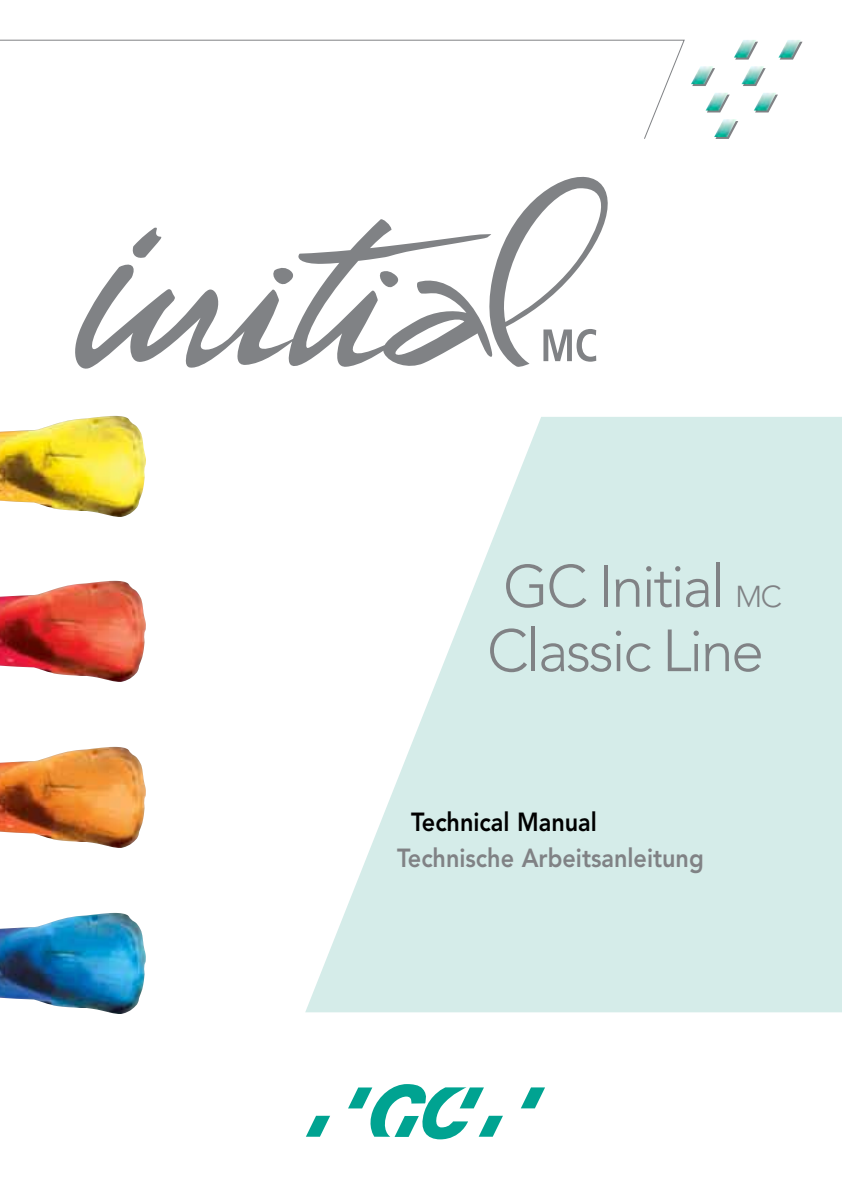
<style>
.page{position:relative;width:842px;height:1191px;background:#fff}
.page>*{position:absolute;margin:0;border:0;box-sizing:border-box;transform-origin:0 0}
.t1{font:300 58.8px/64.4px "Avenir LT Std";letter-spacing:-.04em;color:#808285}
.t2{font:800 26px "Avenir LT Std";color:#808285;scale:.9 1}
.t3{font:800 26px "Avenir LT Std";color:#000;scale:.9 1}
.s1{font-size:30px}
</style>
<div class="page">
<svg style="left:305px;top:417px;width:537px;height:595px;fill:#d5ece9"></svg>
<img style="left:0;top:913px;width:146px;height:101px">
<img style="left:0;top:747px;width:146px;height:101px">
<img style="left:0;top:581px;width:146px;height:101px">
<img style="left:0;top:416px;width:146px;height:101px">
<svg style="left:75px;top:219px;width:404px;height:150px"></svg>
<svg style="left:270px;top:267px;width:25px;height:20px"></svg>
<svg style="left:376px;top:269px;width:24px;height:21px"></svg>
<svg style="left:131px;top:226px;width:32px;height:33px"></svg>
<svg style="left:479px;top:176px;width:129px;height:191px"></svg>
<svg style="left:735px;top:42px;width:23px;height:18px"></svg>
<svg style="left:692px;top:68px;width:23px;height:18px"></svg>
<svg style="left:707px;top:95px;width:23px;height:17px"></svg>
<svg style="left:780px;top:42px;width:22px;height:18px"></svg>
<svg style="left:743px;top:68px;width:23px;height:18px"></svg>
<svg style="left:755px;top:95px;width:23px;height:17px"></svg>
<svg style="left:715px;top:121px;width:23px;height:18px"></svg>
<img style="left:734px;top:40px;width:22px;height:18px">
<img style="left:691px;top:66px;width:23px;height:18px">
<img style="left:705px;top:93px;width:23px;height:18px">
<img style="left:778px;top:40px;width:23px;height:18px">
<img style="left:741px;top:66px;width:23px;height:18px">
<img style="left:754px;top:93px;width:22px;height:18px">
<img style="left:714px;top:119px;width:23px;height:18px">
<svg style="left:521px;top:1087px;width:24px;height:21px"></svg>
<svg style="left:348px;top:1084px;width:155px;height:55px"></svg>
<svg style="left:306px;top:1115px;width:24px;height:21px"></svg>
<svg style="left:0;top:39px;width:685px;height:100px"></svg>
<h1 class="t1" style="left:487px;top:554px;width:296px">GC Initial <span class="s1">MC<br></span>Classic Line</h1>
<p class="t3" style="left:411px;top:806px;width:208px">Technical Manual</p>
<p class="t2" style="left:397px;top:842px;width:342px">Technische Arbeitsanleitung</p>
</div>
